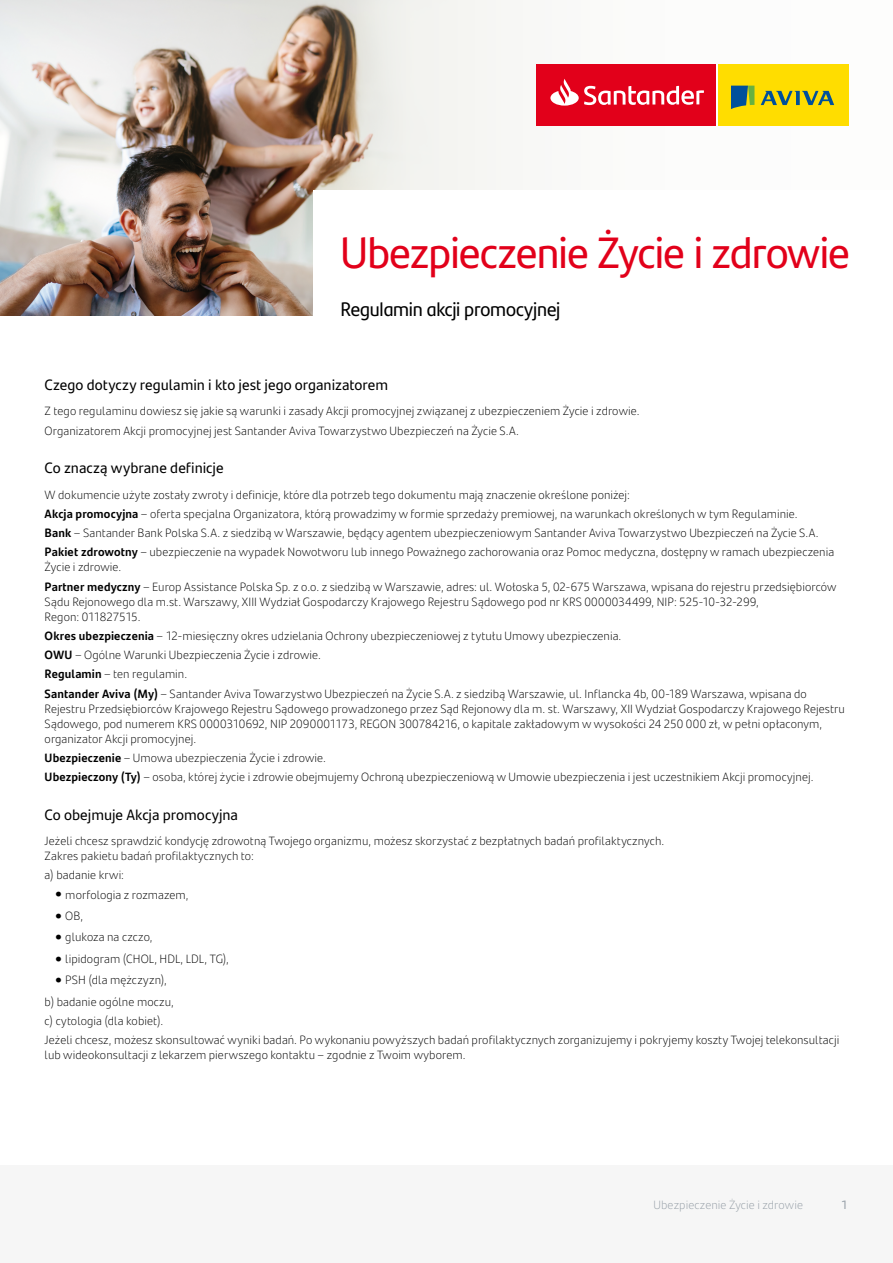
<style>
.page{position:relative;width:893px;height:1263px;background:#fff}
.page>*{position:absolute;margin:0;border:0;box-sizing:border-box;transform-origin:0 0}
.t1{font:43.95px "Santander Headline";letter-spacing:-.015em;color:#e2001a}
.t2{font:19.5px "Santander Headline";letter-spacing:-.01em;color:#000}
.t3{font:15px "Santander Text";color:#000}
.t4{font:300 12px/19.2px "Santander Text";letter-spacing:.005em;color:#000}
.t5{font:300 12px "Santander Text";letter-spacing:.005em;color:#969fa7}
.t6{font:12px "Santander Text";color:#969fa7}
.s1{font-weight:700}
.s2{font-size:30px}
</style>
<div class="page">
<div style="left:0;top:1165px;width:893px;height:98px;background:#f6f6f6"></div>
<img style="left:0;top:0;width:313px;height:316px">
<svg style="left:287px;top:0;width:562px;height:264px"></svg>
<div style="left:536px;top:65px;width:181px;height:61px;background:#e2001a"></div>
<div style="left:718px;top:65px;width:130px;height:61px;background:#fd0"></div>
<svg style="left:550px;top:79px;width:154px;height:27px"></svg>
<svg style="left:731px;top:86px;width:23px;height:23px"></svg>
<svg style="left:761px;top:91px;width:73px;height:14px"></svg>
<hr style="left:717px;top:65px;width:1px;height:61px;background:#fff">
<h1 class="t1" style="left:341px;top:219px;width:511px">Ubezpieczenie Życie i zdrowie</h1>
<h2 class="t2" style="left:341px;top:294px;width:221px">Regulamin akcji promocyjnej</h2>
<p class="t3" style="left:45px;top:373px;width:345px">Czego dotyczy regulamin i kto jest jego organizatorem</p>
<p class="t4" style="left:45px;top:401px;width:596px">Z tego regulaminu dowiesz się jakie są warunki i zasady Akcji promocyjnej związanej z ubezpieczeniem Życie i zdrowie.<br>Organizatorem Akcji promocyjnej jest Santander Aviva Towarzystwo Ubezpieczeń na Życie S.A.</p>
<p class="t3" style="left:45px;top:456px;width:181px">Co znaczą wybrane definicje</p>
<p class="t4" style="left:45px;top:484px;width:791px">W dokumencie użyte zostały zwroty i definicje, które dla potrzeb tego dokumentu mają znaczenie określone poniżej:<br><span class="s1">Akcja promocyjna</span> – oferta specjalna Organizatora, którą prowadzimy w formie sprzedaży premiowej, na warunkach określonych w tym Regulaminie.<br><span class="s1">Bank</span> – Santander Bank Polska S.A. z siedzibą w Warszawie, będący agentem ubezpieczeniowym Santander Aviva Towarzystwo Ubezpieczeń na Życie S.A.<br><span class="s1">Pakiet zdrowotny</span> – ubezpieczenie na wypadek Nowotworu lub innego Poważnego zachorowania oraz Pomoc medyczna, dostępny w ramach ubezpieczenia</p>
<p class="t4" style="left:45px;top:557px;width:793px">Życie i zdrowie.<br><span class="s1">Partner medyczny</span> – Europ Assistance Polska Sp. z o.o. z siedzibą w Warszawie, adres: ul. Wołoska 5, 02-675 Warszawa, wpisana do rejestru przedsiębiorców</p>
<p class="t4" style="left:45px;top:593px;width:716px;line-height:15px">Sądu Rejonowego dla m.st. Warszawy, XIII Wydział Gospodarczy Krajowego Rejestru Sądowego pod nr KRS 0000034499, NIP: 525-10-32-299,<br>Regon: 011827515.</p>
<p class="t4" style="left:45px;top:625px;width:764px"><span class="s1">Okres ubezpieczenia</span> – 12-miesięczny okres udzielania Ochrony ubezpieczeniowej z tytułu Umowy ubezpieczenia.<br><span class="s1">OWU</span> – Ogólne Warunki Ubezpieczenia Życie i zdrowie.<br><span class="s1">Regulamin</span> – ten regulamin.<br><span class="s1">Santander Aviva (My)</span> – Santander Aviva Towarzystwo Ubezpieczeń na Życie S.A. z siedzibą Warszawie, ul. Inflancka 4b, 00-189 Warszawa, wpisana do</p>
<p class="t4" style="left:45px;top:700px;width:802px;line-height:15px">Rejestru Przedsiębiorców Krajowego Rejestru Sądowego prowadzonego przez Sąd Rejonowy dla m. st. Warszawy, XII Wydział Gospodarczy Krajowego Rejestru<br>Sądowego, pod numerem KRS 0000310692, NIP 2090001173, REGON 300784216, o kapitale zakładowym w wysokości 24 250 000 zł, w pełni opłaconym, organizator Akcji promocyjnej.</p>
<p class="t4" style="left:45px;top:747px;width:770px"><span class="s1">Ubezpieczenie</span> – Umowa ubezpieczenia Życie i zdrowie.<br><span class="s1">Ubezpieczony (Ty)</span> – osoba, której życie i zdrowie obejmujemy Ochroną ubezpieczeniową w Umowie ubezpieczenia i jest uczestnikiem Akcji promocyjnej.</p>
<p class="t3" style="left:45px;top:803px;width:195px">Co obejmuje Akcja promocyjna</p>
<p class="t4" style="left:45px;top:833px;width:621px;line-height:15px">Jeżeli chcesz sprawdzić kondycję zdrowotną Twojego organizmu, możesz skorzystać z bezpłatnych badań profilaktycznych.<br>Zakres pakietu badań profilaktycznych to:</p>
<p class="t4" style="left:45px;top:865px;width:81px">a) badanie krwi:</p>
<p class="t4" style="left:53px;top:884px;width:137px"><span class="s2">•</span>morfologia z rozmazem,</p>
<p class="t4" style="left:53px;top:906px;width:32px"><span class="s2">•</span>OB,</p>
<p class="t4" style="left:53px;top:927px;width:101px"><span class="s2">•</span>glukoza na czczo,</p>
<p class="t4" style="left:53px;top:948px;width:177px"><span class="s2">•</span>lipidogram (CHOL, HDL, LDL, TG),</p>
<p class="t4" style="left:45px;top:969px;width:131px;line-height:21.3px;text-align:center"><span class="s2">•</span>PSH (dla mężczyzn),<br>b) badanie ogólne moczu,</p>
<p class="t4" style="left:45px;top:1010px;width:796px">c) cytologia (dla kobiet).<br>Jeżeli chcesz, możesz skonsultować wyniki badań. Po wykonaniu powyższych badań profilaktycznych zorganizujemy i pokryjemy koszty Twojej telekonsultacji</p>
<p class="t4" style="left:45px;top:1045px;width:422px">lub wideokonsultacji z lekarzem pierwszego kontaktu – zgodnie z Twoim wyborem.</p>
<p class="t5" style="left:653px;top:1195px;width:151px">Ubezpieczenie Życie i zdrowie</p>
<p class="t6" style="left:841px;top:1195px;width:8px">1</p>
</div>
